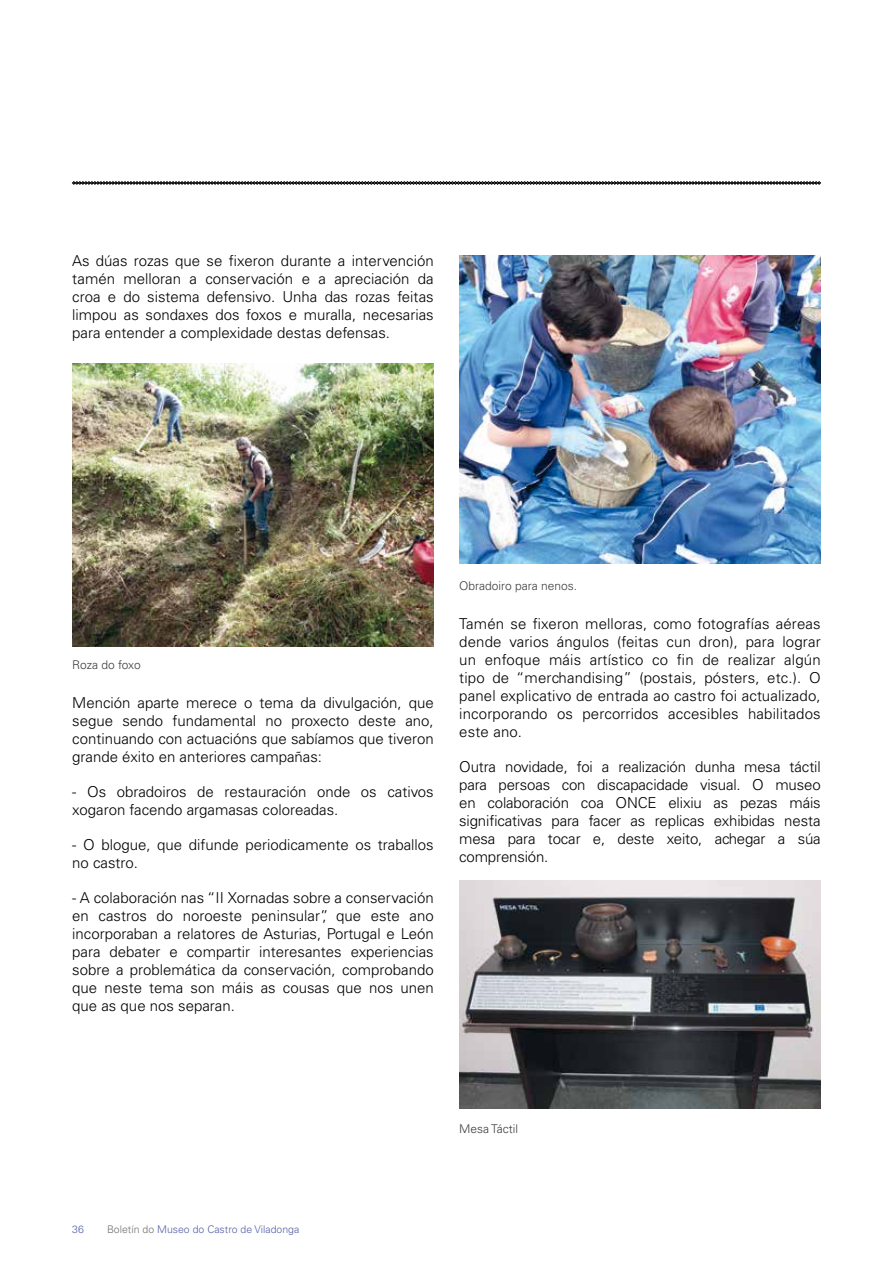
<style>
.page{position:relative;width:893px;height:1263px;background:#fff}
.page>*{position:absolute;margin:0;border:0;box-sizing:border-box;transform-origin:0 0}
.t1{font:300 15px/18px "Univers LT Std";color:#000;text-align:justify}
.t2{font:300 12px "Univers LT Std";color:#3e3d40}
.t3{font:300 12px "Univers LT Std";letter-spacing:-.02em;color:#3e3d40}
.t4{font:300 10.5px "Univers LT Std";color:#5560a4}
.s1{color:#707172}
</style>
<div class="page">
<svg style="left:72px;top:181px;width:749px;height:4px;background:#616161"></svg>
<img style="left:72px;top:363px;width:362px;height:283px">
<img style="left:459px;top:255px;width:362px;height:308px">
<img style="left:459px;top:880px;width:362px;height:228px">
<p class="t1" style="left:72px;top:252px;width:363px">As dúas rozas que se fixeron durante a intervención tamén melloran a conservación e a apreciación da croa e do sistema defensivo. Unha das rozas feitas limpou as sondaxes dos foxos e muralla, necesarias para entender a complexidade destas defensas.</p>
<p class="t3" style="left:72px;top:658px;width:70px">Roza do foxo</p>
<p class="t1" style="left:72px;top:694px;width:363px">Mención aparte merece o tema da divulgación, que segue sendo fundamental no proxecto deste ano, continuando con actuacións que sabíamos que tiveron grande éxito en anteriores campañas:</p>
<p class="t1" style="left:72px;top:783px;width:363px">- Os obradoiros de restauración onde os cativos xogaron facendo argamasas coloreadas.</p>
<p class="t1" style="left:72px;top:836px;width:363px">- O blogue, que difunde periodicamente os traballos no castro.</p>
<p class="t1" style="left:72px;top:889px;width:363px">- A colaboración nas “II Xornadas sobre a conservación en castros do noroeste peninsular”, que este ano incorporaban a relatores de Asturias, Portugal e León para debater e compartir interesantes experiencias sobre a problemática da conservación, comprobando que neste tema son máis as cousas que nos unen que as que nos separan.</p>
<p class="t2" style="left:459px;top:578px;width:120px">Obradoiro para nenos.</p>
<p class="t1" style="left:459px;top:615px;width:363px">Tamén se fixeron melloras, como fotografías aéreas dende varios ángulos (feitas cun dron), para lograr un enfoque máis artístico co fin de realizar algún tipo de “merchandising” (postais, pósters, etc.). O panel explicativo de entrada ao castro foi actualizado, incorporando os percorridos accesibles habilitados este ano.</p>
<p class="t1" style="left:459px;top:758px;width:363px">Outra novidade, foi a realización dunha mesa táctil para persoas con discapacidade visual. O museo en colaboración coa ONCE elixiu as pezas máis significativas para facer as replicas exhibidas nesta mesa para tocar e, deste xeito, achegar a súa comprensión.</p>
<p class="t4" style="left:72px;top:1223px;width:13px">36</p>
<p class="t4" style="left:107px;top:1223px;width:194px"><span class="s1">Boletín do</span> Museo do Castro de Viladonga</p>
<p class="t2" style="left:459px;top:1122px;width:60px">Mesa Táctil</p>
</div>
